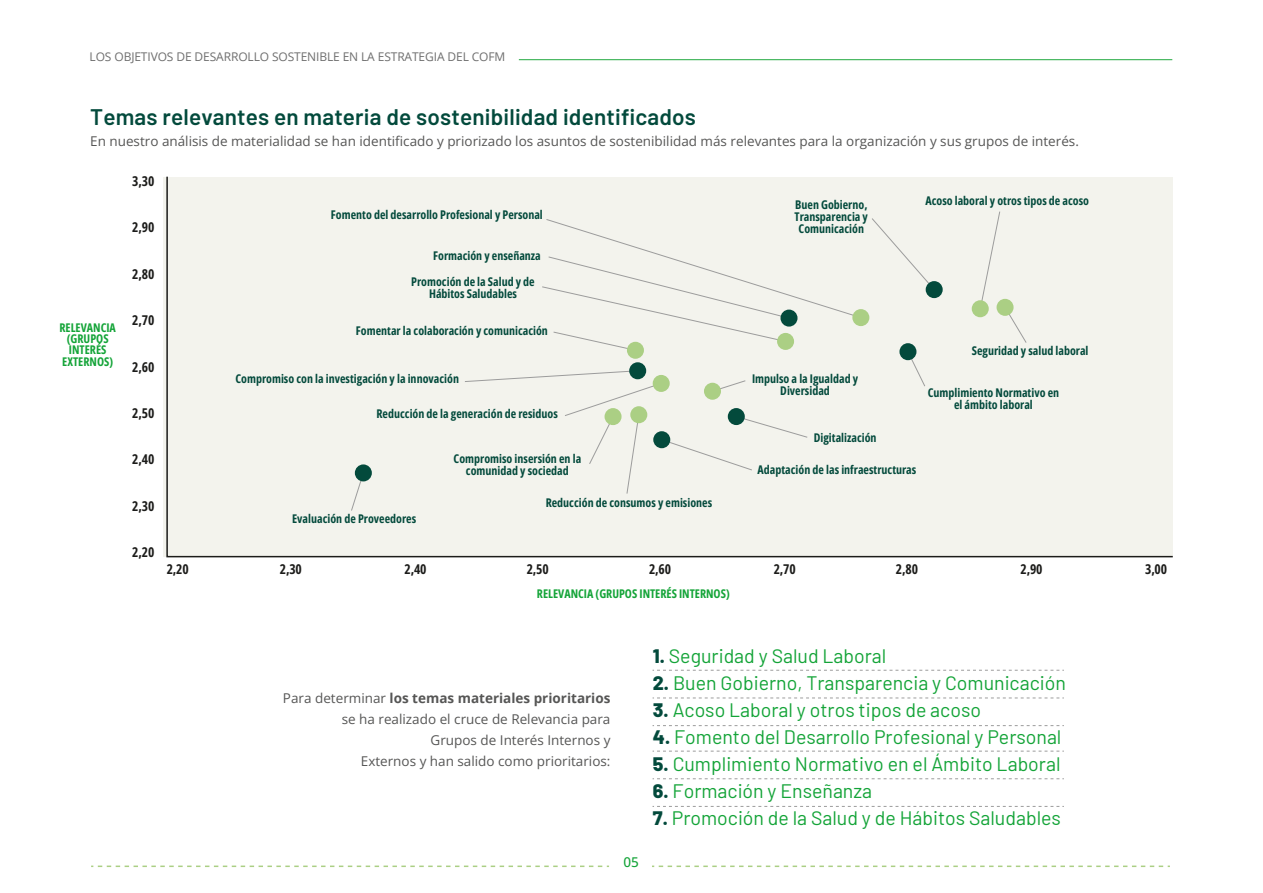
<style>
.page{position:relative;width:1263px;height:893px;background:#fff}
.page>*{position:absolute;margin:0;border:0;box-sizing:border-box;transform-origin:0 0}
.t1{font:600 22.5px "Barlow";letter-spacing:.01em;color:#034a3c}
.t2{font:19.5px "Barlow";color:#14a438}
.t3{font:13.5px/21px "Open Sans";color:#565655;text-align:right}
.t4{font:13.5px "Open Sans";letter-spacing:-.01em;color:#1c1c1a}
.t5{font:500 13.5px "Open Sans";color:#14a438}
.t6{font:12px/12px "Open Sans";color:#034a3c;text-align:center}
.t7{font:12px/11.1px "Open Sans";color:#14a438;text-align:center}
.t8{font:12px "Open Sans";letter-spacing:-.01em;color:#6e6e6e}
.s1{font-weight:700}
.s2{font-weight:800;color:#034a3c}
</style>
<div class="page">
<svg style="left:652px;top:670px;width:412px;height:1px"></svg>
<svg style="left:652px;top:698px;width:412px;height:1px"></svg>
<svg style="left:652px;top:725px;width:412px;height:1px"></svg>
<svg style="left:652px;top:751px;width:412px;height:1px"></svg>
<svg style="left:652px;top:778px;width:412px;height:1px"></svg>
<svg style="left:652px;top:806px;width:412px;height:1px"></svg>
<div style="left:166px;top:176px;width:1007px;height:382px;background:#f3f3ed"></div>
<div style="left:871px;top:217px;width:64px;height:74px;background:#f3f3ed"></div>
<div style="left:926px;top:281px;width:17px;height:17px;background:#034a3c;border-radius:50%"></div>
<div style="left:972px;top:300px;width:17px;height:17px;background:#abcf84;border-radius:50%"></div>
<div style="left:979px;top:211px;width:48px;height:133px;background:#f3f3ed"></div>
<div style="left:996px;top:299px;width:17px;height:17px;background:#abcf84;border-radius:50%"></div>
<div style="left:852px;top:309px;width:17px;height:17px;background:#abcf84;border-radius:50%"></div>
<div style="left:541px;top:218px;width:321px;height:133px;background:#f3f3ed"></div>
<div style="left:627px;top:342px;width:17px;height:17px;background:#abcf84;border-radius:50%"></div>
<svg style="left:907px;top:351px;width:19px;height:36px"></svg>
<div style="left:899px;top:343px;width:17px;height:17px;background:#034a3c;border-radius:50%"></div>
<div style="left:629px;top:362px;width:17px;height:17px;background:#034a3c;border-radius:50%"></div>
<div style="left:464px;top:370px;width:344px;height:124px;background:#f3f3ed"></div>
<div style="left:653px;top:431px;width:17px;height:17px;background:#034a3c;border-radius:50%"></div>
<svg style="left:351px;top:472px;width:13px;height:39px"></svg>
<div style="left:355px;top:464px;width:17px;height:17px;background:#034a3c;border-radius:50%"></div>
<svg style="left:91px;top:865px;width:518px;height:2px"></svg>
<svg style="left:652px;top:865px;width:518px;height:2px"></svg>
<hr style="left:519px;top:59px;width:653px;height:1px;background:#22a840">
<p class="t8" style="left:90px;top:48px;width:417px">LOS OBJETIVOS DE DESARROLLO SOSTENIBLE EN LA ESTRATEGIA DEL COFM</p>
<h1 class="t1" style="left:90px;top:100px;width:607px">Temas relevantes en materia de sostenibilidad identificados</h1>
<p class="t3" style="left:90px;top:130px;width:990px">En nuestro análisis de materialidad se han identificado y priorizado los asuntos de sostenibilidad más relevantes para la organización y sus grupos de interés.</p>
<p class="t4" style="left:132px;top:172px;width:24px">3,30</p>
<p class="t4" style="left:132px;top:218px;width:24px">2,90</p>
<p class="t4" style="left:132px;top:265px;width:24px">2,80</p>
<p class="t4" style="left:132px;top:311px;width:24px">2,70</p>
<p class="t4" style="left:132px;top:357px;width:24px">2,60</p>
<p class="t4" style="left:132px;top:404px;width:24px">2,50</p>
<p class="t4" style="left:132px;top:450px;width:24px">2,40</p>
<p class="t4" style="left:132px;top:496px;width:24px">2,30</p>
<p class="t4" style="left:132px;top:543px;width:24px">2,20</p>
<p class="t4" style="left:167px;top:560px;width:24px">2,20</p>
<p class="t4" style="left:280px;top:560px;width:24px">2,30</p>
<p class="t4" style="left:404px;top:560px;width:24px">2,40</p>
<p class="t4" style="left:527px;top:560px;width:24px">2,50</p>
<p class="t4" style="left:649px;top:560px;width:24px">2,60</p>
<p class="t4" style="left:774px;top:560px;width:24px">2,70</p>
<p class="t4" style="left:896px;top:560px;width:24px">2,80</p>
<p class="t4" style="left:1020px;top:560px;width:24px">2,90</p>
<p class="t4" style="left:1145px;top:560px;width:24px">3,00</p>
<p class="t7" style="left:537px;top:588px;width:194px">RELEVANCIA (GRUPOS INTERÉS INTERNOS)</p>
<p class="t6" style="left:795px;top:198px;width:75px">Buen Gobierno,<br>Transparencia y<br>Comunicación</p>
<p class="t6" style="left:925px;top:195px;width:165px">Acoso laboral y otros tipos de acoso</p>
<p class="t6" style="left:331px;top:208px;width:213px">Fomento del desarrollo Profesional y Personal</p>
<p class="t6" style="left:433px;top:249px;width:109px">Formación y enseñanza</p>
<p class="t6" style="left:411px;top:275px;width:125px">Promoción de la Salud y de<br>Hábitos Saludables</p>
<p class="t7" style="left:59px;top:322px;width:58px">RELEVANCIA (GRUPOS<br>INTERÉS<br>EXTERNOS)</p>
<p class="t6" style="left:356px;top:324px;width:194px">Fomentar la colaboración y comunicación</p>
<p class="t6" style="left:972px;top:344px;width:118px">Seguridad y salud laboral</p>
<p class="t6" style="left:235px;top:372px;width:225px">Compromiso con la investigación y la innovación</p>
<p class="t6" style="left:752px;top:373px;width:108px">Impulso a la Igualdad y<br>Diversidad</p>
<p class="t6" style="left:928px;top:386px;width:133px">Cumplimiento Normativo en el ámbito laboral</p>
<p class="t6" style="left:376px;top:408px;width:183px">Reducción de la generación de residuos</p>
<p class="t6" style="left:814px;top:431px;width:64px">Digitalización</p>
<p class="t6" style="left:758px;top:463px;width:160px">Adaptación de las infraestructuras</p>
<p class="t6" style="left:454px;top:453px;width:129px">Compromiso insersión en la comunidad y sociedad</p>
<p class="t6" style="left:546px;top:497px;width:168px">Reducción de consumos y emisiones</p>
<p class="t6" style="left:292px;top:513px;width:126px">Evaluación de Proveedores</p>
<p class="t3" style="left:283px;top:687px;width:329px">Para determinar <span class="s1">los temas materiales prioritarios </span>se ha realizado el cruce de Relevancia para<br>Grupos de Interés Internos y<br>Externos y han salido como prioritarios:</p>
<p class="t5" style="left:623px;top:853px;width:17px">05</p>
<h2 class="t2" style="left:653px;top:642px;width:235px"><span class="s2">1.</span> Seguridad y Salud Laboral</h2>
<h2 class="t2" style="left:653px;top:669px;width:414px"><span class="s2">2.</span> Buen Gobierno, Transparencia y Comunicación</h2>
<h2 class="t2" style="left:653px;top:696px;width:330px"><span class="s2">3.</span> Acoso Laboral y otros tipos de acoso</h2>
<h2 class="t2" style="left:653px;top:723px;width:410px"><span class="s2">4.</span> Fomento del Desarrollo Profesional y Personal</h2>
<h2 class="t2" style="left:653px;top:750px;width:409px"><span class="s2">5.</span> Cumplimiento Normativo en el Ámbito Laboral</h2>
<h2 class="t2" style="left:653px;top:777px;width:221px"><span class="s2">6.</span> Formación y Enseñanza</h2>
<h2 class="t2" style="left:653px;top:804px;width:410px"><span class="s2">7.</span> Promoción de la Salud y de Hábitos Saludables</h2>
</div>
